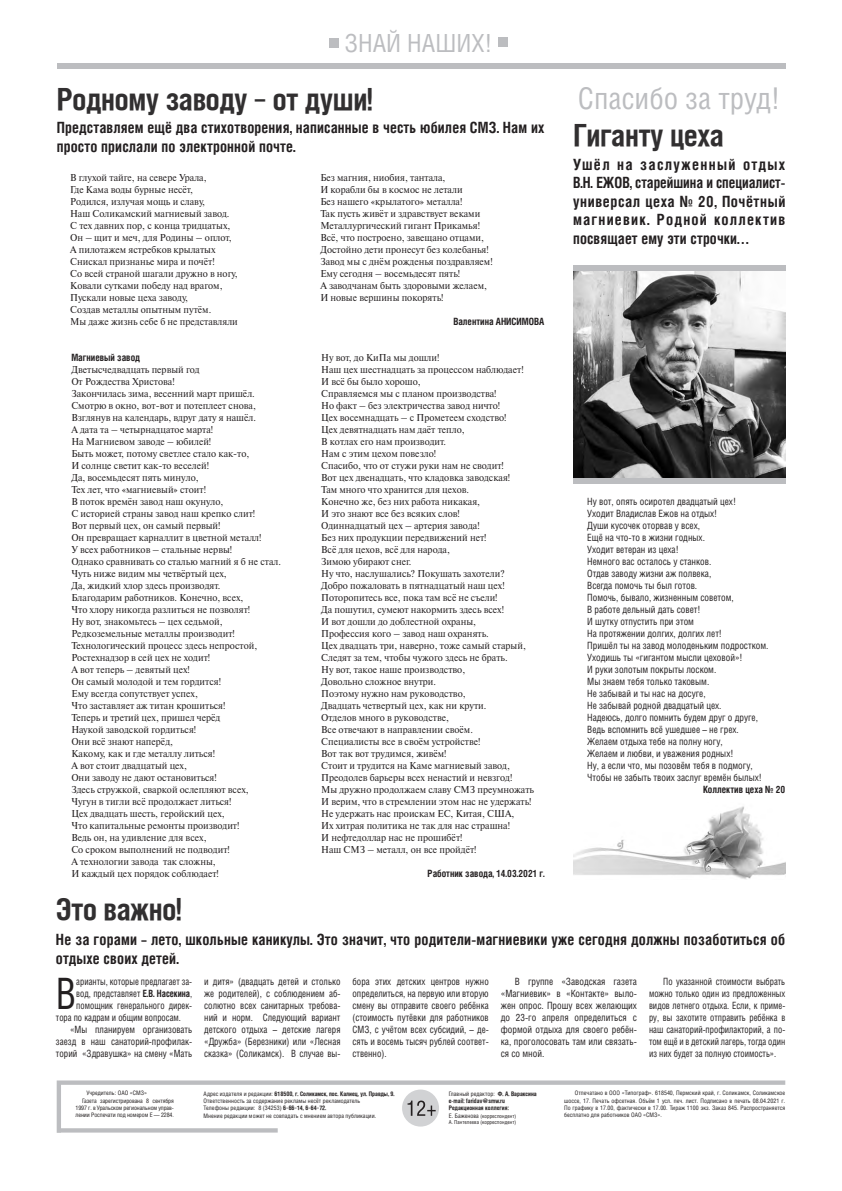
<style>
.page{position:relative;width:842px;height:1191px;background:#fff}
.page>*{position:absolute;margin:0;border:0;box-sizing:border-box;transform-origin:0 0}
.t1{font:43.3px "Helios Cond C";color:#231f20;scale:.88 1}
.t2{font:700 30px "Helios Cond";letter-spacing:-.01em;color:#312f30}
.t3{font:30px "Helios Cond";color:#bcbdc0}
.t4{font:25px "Helios Cond";color:#bcbdc0}
.t5{font:700 15.5px/18.6px "Helios Cond C";letter-spacing:.01em;color:#231f20;text-align:justify}
.t6{font:700 15.5px/18.6px "Helios Cond C";letter-spacing:.01em;color:#231f20;scale:.96 1}
.t7{font:700 15.5px/18.6px "Helios Cond C";letter-spacing:.01em;color:#231f20;scale:.95 1}
.t8{font:10px/12px "Newton C";color:#231f20;scale:.95 1}
.t9{font:10px/12px "Helios Cond C";color:#231f20;scale:.95 1}
.t10{font:10px/12px "Helios Cond C";color:#231f20;text-align:justify;scale:.92 1}
.t11{font:10px/12px "Helios Cond C";color:#231f20;text-align:justify;scale:.88 1}
.t12{font:700 10px "Helios Cond C";color:#231f20;scale:.95 1}
.t13{font:6.1px/7.3px "Helios Cond";letter-spacing:.005em;color:#231f20}
.t14{font:6.1px "Helios Cond";letter-spacing:-.015em;color:#231f20}
.t15{font:700 6.1px/7.3px "Helios Cond";letter-spacing:.005em;color:#231f20}
.t16{font:5.4px/6.4px "Helios Cond";letter-spacing:.005em;color:#231f20}
.s1{font-weight:700}
.s2{font-weight:400}
.s3{font-size:6.1px}
</style>
<div class="page">
<div style="left:57px;top:63px;width:728px;height:6px;background:#bcbdc0"></div>
<img style="left:573px;top:806px;width:212px;height:73px">
<div style="left:329px;top:38px;width:9px;height:10px;background:#bcbdc0"></div>
<div style="left:499px;top:37px;width:9px;height:10px;background:#bcbdc0"></div>
<svg style="left:57px;top:1080px;width:728px;height:53px"></svg>
<img style="left:573px;top:271px;width:212px;height:207px">
<div style="left:573px;top:265px;width:212px;height:6px;background:#bcbdc0"></div>
<div style="left:573px;top:478px;width:212px;height:6px;background:#bcbdc0"></div>
<h3 class="t4" style="left:344px;top:28px;width:150px">ЗНАЙ НАШИХ!</h3>
<h2 class="t2" style="left:57px;top:82px;width:318px">Родному заводу – от души!</h2>
<h2 class="t3" style="left:578px;top:80px;width:204px">Спасибо за труд!</h2>
<h3 class="t7" style="left:57px;top:118px;width:515px">Представляем ещё два стихотворения, написанные в честь юбилея СМЗ. Нам их просто прислали по электронной почте.</h3>
<h2 class="t2" style="left:573px;top:118px;width:152px">Гиганту цеха</h2>
<h3 class="t5" style="left:573px;top:154px;width:214px">Ушёл на заслуженный отдых В.Н. ЕЖОВ, старейшина и специалист&shy;универсал цеха № 20, Почётный магниевик. Родной коллектив посвящает ему эти строчки…</h3>
<p class="t8" style="left:70px;top:172px;width:178px">В глухой тайге, на севере Урала,<br>Где Кама воды бурные несёт,<br>Родился, излучая мощь и славу,<br>Наш Соликамский магниевый завод.<br>С тех давних пор, с конца тридцатых,<br>Он – щит и меч, для Родины – оплот,<br>А пилотажем ястребков крылатых<br>Снискал признанье мира и почёт!<br>Со всей страной шагали дружно в ногу,<br>Ковали сутками победу над врагом,<br>Пускали новые цеха заводу,<br>Создав металлы опытным путём.<br>Мы даже жизнь себе б не представляли</p>
<p class="t8" style="left:320px;top:172px;width:183px">Без магния, ниобия, тантала,<br>И корабли бы в космос не летали<br>Без нашего «крылатого» металла!<br>Так пусть живёт и здравствует веками Металлургический гигант Прикамья!<br>Всё, что построено, завещано отцами, Достойно дети пронесут без колебанья!<br>Завод мы с днём рожденья поздравляем!<br>Ему сегодня – восемьдесят пять!<br>А заводчанам быть здоровыми желаем, И новые вершины покорять!</p>
<p class="t12" style="left:453px;top:315px;width:97px">Валентина АНИСИМОВА</p>
<p class="t12" style="left:71px;top:351px;width:74px">Магниевый завод</p>
<p class="t8" style="left:71px;top:364px;width:222px">Дветысчедвадцать первый год<br>От Рождества Христова!<br>Закончилась зима, весенний март пришёл.<br>Смотрю в окно, вот-вот и потеплеет снова, Взглянув на календарь, вдруг дату я нашёл.<br>А дата та – четырнадцатое марта!<br>На Магниевом заводе – юбилей!<br>Быть может, потому светлее стало как-то,<br>И солнце светит как-то веселей!<br>Да, восемьдесят пять минуло,<br>Тех лет, что «магниевый» стоит!<br>В поток времён завод наш окунуло,<br>С историей страны завод наш крепко слит!<br>Вот первый цех, он самый первый!<br>Он превращает карналлит в цветной металл!<br>У всех работников – стальные нервы!<br>Однако сравнивать со сталью магний я б не стал.<br>Чуть ниже видим мы четвёртый цех,<br>Да, жидкий хлор здесь производят.<br>Благодарим работников. Конечно, всех,<br>Что хлору никогда разлиться не позволят!<br>Ну вот, знакомьтесь – цех седьмой, Редкоземельные металлы производит!<br>Технологический процесс здесь непростой, Ростехнадзор в сей цех не ходит!<br>А вот теперь – девятый цех!<br>Он самый молодой и тем гордится!<br>Ему всегда сопутствует успех,<br>Что заставляет аж титан крошиться!<br>Теперь и третий цех, пришел черёд<br>Наукой заводской гордиться!<br>Они всё знают наперёд,<br>Какому, как и где металлу литься!<br>А вот стоит двадцатый цех,<br>Они заводу не дают остановиться!<br>Здесь стружкой, сваркой ослепляют всех,<br>Чугун в тигли всё продолжает литься!<br>Цех двадцать шесть, геройский цех,<br>Что капитальные ремонты производит!<br>Ведь он, на удивление для всех,<br>Со сроком выполнений не подводит!<br>А технологии завода так сложны,<br>И каждый цех порядок соблюдает!</p>
<p class="t8" style="left:321px;top:352px;width:226px">Ну вот, до КиПа мы дошли!<br>Наш цех шестнадцать за процессом наблюдает!<br>И всё бы было хорошо,<br>Справляемся мы с планом производства!<br>Но факт – без электричества завод ничто!<br>Цех восемнадцать – с Прометеем сходство!<br>Цех девятнадцать нам даёт тепло,<br>В котлах его нам производит.<br>Нам с этим цехом повезло!<br>Спасибо, что от стужи руки нам не сводит!<br>Вот цех двенадцать, что кладовка заводская!<br>Там много что хранится для цехов.<br>Конечно же, без них работа никакая,<br>И это знают все без всяких слов!<br>Одиннадцатый цех – артерия завода!<br>Без них продукции передвижений нет!<br>Всё для цехов, всё для народа,<br>Зимою убирают снег.<br>Ну что, наслушались? Покушать захотели?<br>Добро пожаловать в пятнадцатый наш цех!<br>Поторопитесь все, пока там всё не съели!<br>Да пошутил, сумеют накормить здесь всех!<br>И вот дошли до доблестной охраны,<br>Профессия кого – завод наш охранять.<br>Цех двадцать три, наверно, тоже самый старый, Следят за тем, чтобы чужого здесь не брать.<br>Ну вот, такое наше производство,<br>Довольно сложное внутри.<br>Поэтому нужно нам руководство,<br>Двадцать четвертый цех, как ни крути.<br>Отделов много в руководстве,<br>Все отвечают в направлении своём.<br>Специалисты все в своём устройстве!<br>Вот так вот трудимся, живём!<br>Стоит и трудится на Каме магниевый завод, Преодолев барьеры всех ненастий и невзгод!<br>Мы дружно продолжаем славу СМЗ преумножать И верим, что в стремлении этом нас не удержать!<br>Не удержать нас проискам ЕС, Китая, США,<br>Их хитрая политика не так для нас страшна!<br>И нефтедоллар нас не прошибёт!<br>Наш СМЗ – металл, он все пройдёт!</p>
<p class="t12" style="left:428px;top:867px;width:125px">Работник завода, 14.03.2021 г.</p>
<p class="t9" style="left:587px;top:495px;width:192px">Ну вот, опять осиротел двадцатый цех!<br>Уходит Владислав Ежов на отдых!<br>Души кусочек оторвав у всех,<br>Ещё на что-то в жизни годных.<br>Уходит ветеран из цеха!<br>Немного вас осталось у станков.<br>Отдав заводу жизни аж полвека,<br>Всегда помочь ты был готов.<br>Помочь, бывало, жизненным советом,<br>В работе дельный дать совет!<br>И шутку отпустить при этом<br>На протяжении долгих, долгих лет!<br>Пришёл ты на завод молоденьким подростком.<br>Уходишь ты «гигантом мысли цеховой»!<br>И руки золотым покрыты лоском.<br>Мы знаем тебя только таковым.<br>Не забывай и ты нас на досуге,<br>Не забывай родной двадцатый цех.<br>Надеюсь, долго помнить будем друг о друге, Ведь вспомнить всё ушедшее – не грех.<br>Желаем отдыха тебе на полну ногу,<br>Желаем и любви, и уважения родных!<br>Ну, а если что, мы позовём тебя в подмогу, Чтобы не забыть твоих заслуг времён былых!</p>
<p class="t12" style="left:703px;top:783px;width:88px">Коллектив цеха № 20</p>
<h2 class="t2" style="left:56px;top:892px;width:127px">Это важно!</h2>
<h3 class="t6" style="left:56px;top:929px;width:761px">Не за горами – лето, школьные каникулы. Это значит, что родители-магниевики уже сегодня должны позаботиться об отдыхе своих детей.</h3>
<h1 class="t1" style="left:56px;top:968px;width:25px">В</h1>
<p class="t11" style="left:76px;top:975px;width:133px">арианты, которые предлагает за-</p>
<p class="t10" style="left:204px;top:975px;width:150px">и дитя» (двадцать детей и столько же родителей), с соблюдением аб&shy;солютно всех санитарных требова&shy;ний и норм. Следующий вариант детского отдыха – детские лагеря «Дружба» (Березники) или «Лесная сказка» (Соликамск). В случае вы-</p>
<p class="t10" style="left:352px;top:975px;width:150px">бора этих детских центров нужно определиться, на первую или вторую смену вы отправите своего ребёнка (стоимость путёвки для работников СМЗ, с учётом всех субсидий, – де&shy;сять и восемь тысяч рублей соответ&shy;ственно).</p>
<p class="t9" style="left:501px;top:975px;width:145px;text-align:justify;text-indent:14px">В группе «Заводская газета «Магниевик» в «Контакте» выло&shy;жен опрос. Прошу всех желающих до 23-го апреля определиться с формой отдыха для своего ребён&shy;ка, проголосовать там или связать&shy;ся со мной.</p>
<p class="t11" style="left:649px;top:975px;width:156px;text-indent:14px">По указанной стоимости выбрать можно только один из предложенных видов летнего отдыха. Если, к приме&shy;ру, вы захотите отправить ребёнка в наш санаторий-профилакторий, а по&shy;том ещё и в детский лагерь, тогда один из них будет за полную стоимость».</p>
<p class="t11" style="left:76px;top:987px;width:133px">вод, представляет <span class="s1">Е.В. Насекина</span>,</p>
<p class="t11" style="left:76px;top:999px;width:133px">помощник генерального дирек-</p>
<p class="t11" style="left:56px;top:1011px;width:144px">тора по кадрам и общим вопросам.</p>
<p class="t10" style="left:70px;top:1023px;width:134px">«Мы планируем организовать</p>
<p class="t10" style="left:56px;top:1035px;width:150px">заезд в наш санаторий-профилак-</p>
<p class="t10" style="left:56px;top:1047px;width:150px">торий «Здравушка» на смену «Мать</p>
<p class="t13" style="left:86px;top:1089px;width:62px">Учредитель: ОАО «СМЗ»</p>
<p class="t14" style="left:82px;top:1096px;width:93px">Газета зарегистрирована 8 сентября</p>
<p class="t14" style="left:76px;top:1104px;width:100px">1997 г. в Уральском региональном управ-</p>
<p class="t14" style="left:76px;top:1111px;width:100px">лении Роспечати под номером Е — 2284.</p>
<p class="t13" style="left:204px;top:1089px;width:192px">Адрес издателя и редакции: <span class="s1">618500, г. Соликамск, пос. Калиец, ул. Правды, 9.<br></span>Ответственность за содержание рекламы несёт рекламодатель<br>Телефоны редакции: 8 (34253) <span class="s1">6–66–14, 6–64–72.<br></span>Мнение редакции может не совпадать с мнением автора публикации.</p>
<p class="t15" style="left:449px;top:1089px;width:90px"><span class="s2">Главный редактор:</span> Ф. А. Вараксина e-mail: faridav@smw.ru<br>Редакционная коллегия:</p>
<p class="t16" style="left:449px;top:1112px;width:69px"><span class="s3">Е. Баженова</span> (корреспондент)<br>А. Пантелеева (корреспондент)</p>
<p class="t13" style="left:564px;top:1089px;width:223px;text-align:justify;text-indent:11px">Отпечатано в ООО «Типограф». 618540, Пермский край, г. Соликамск, Соликамское шоссе, 17. Печать офсетная. Объём 1 усл. печ. лист. Подписано в печать 08.04.2021 г.<br>По графику в 17.00, фактически в 17.00. Тираж 1100 экз. Заказ 845. Распространяется бесплатно для работников ОАО «СМЗ».</p>
</div>
